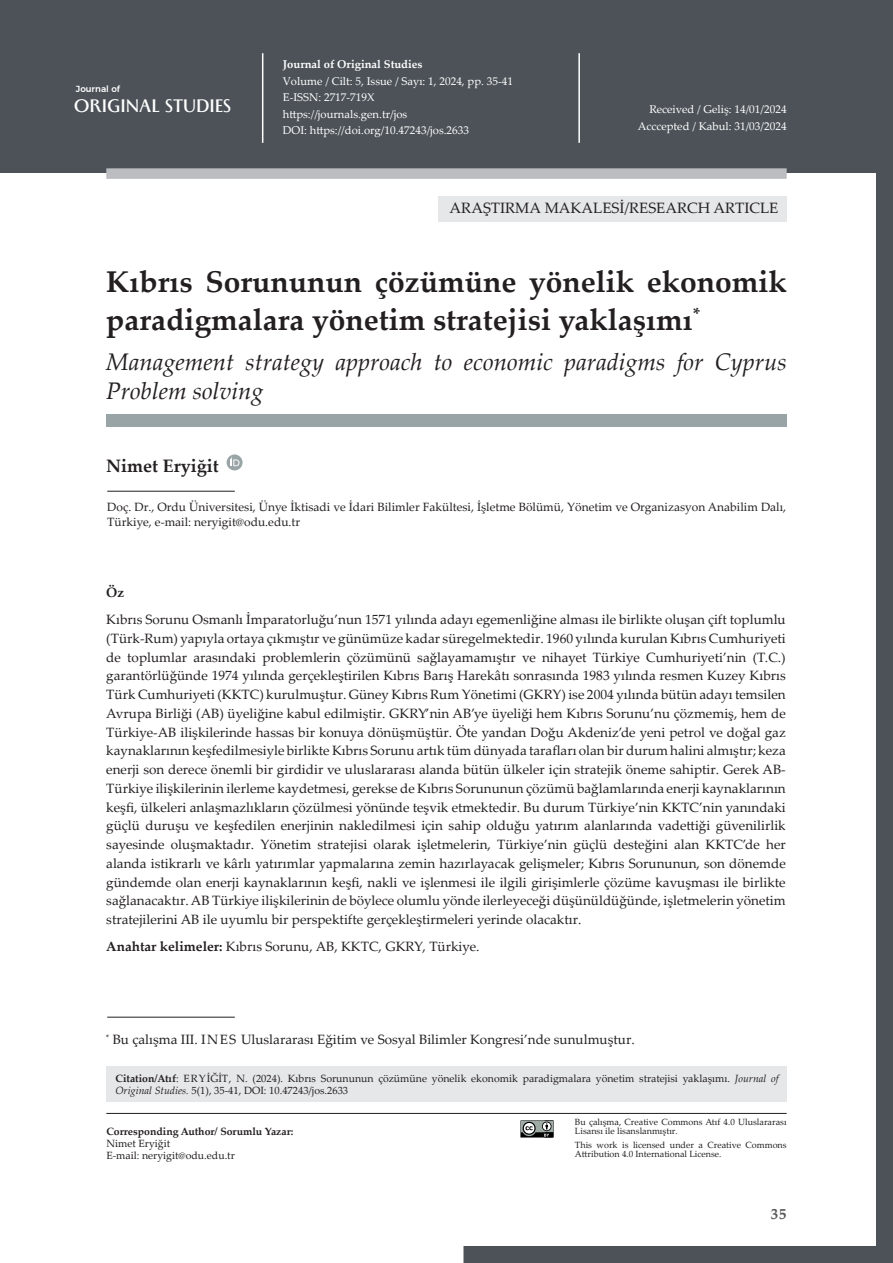
<style>
.page{position:relative;width:893px;height:1263px;background:#fff}
.page>*{position:absolute;margin:0;border:0;box-sizing:border-box;transform-origin:0 0}
.t1{font:700 30px/37.5px "Palatino Linotype";color:#231f20}
.t2{font:italic 24px/28.8px "Palatino Linotype";color:#231f20}
.t3{font:700 20.25px "Monterchi";color:#fff}
.t4{font:700 18px "Palatino Linotype";color:#231f20}
.t5{font:15px "Palatino Linotype";color:#231f20}
.t6{font:700 15px "Palatino Linotype";color:#57585a}
.t7{font:13.5px/18.8px "Palatino Linotype";color:#231f20;text-align:justify}
.t8{font:700 13.5px "Palatino Linotype";color:#231f20}
.t9{font:12px/15px "Palatino Linotype";color:#231f20}
.t10{font:11.25px/16.5px "Palatino Linotype";color:#fff}
.t11{font:700 11.25px "Palatino Linotype";color:#fff}
.t12{font:10.5px/12px "Palatino Linotype";color:#231f20}
.t13{font:700 10.5px "Palatino Linotype";color:#231f20}
.t14{font:9px/9px "Palatino Linotype";color:#231f20}
.t15{font:8.85px "Kief Montaser Medium";color:#fff}
.s1{font-weight:700}
.s2{font-style:italic}
</style>
<div class="page">
<svg style="left:463px;top:173px;width:430px;height:1090px"></svg>
<div style="left:0;top:0;width:893px;height:173px;background:#4c5258"></div>
<hr style="left:262px;top:53px;width:1px;height:90px;background:#fff">
<hr style="left:578px;top:53px;width:2px;height:90px;background:#fff">
<div style="left:106px;top:168px;width:681px;height:11px;background:#bcbdc0"></div>
<hr style="left:106px;top:1113px;width:681px;height:1px;background:#231f20">
<div style="left:438px;top:196px;width:349px;height:25px;background:#e6e7e9"></div>
<div style="left:106px;top:1066px;width:681px;height:35px;background:#e6e7e9"></div>
<div style="left:106px;top:415px;width:681px;height:12px;background:#99a4a6"></div>
<svg style="left:227px;top:454px;width:16px;height:16px"></svg>
<svg style="left:231px;top:457px;width:8px;height:9px"></svg>
<hr style="left:107px;top:491px;width:128px;height:1px;background:#231f20">
<hr style="left:107px;top:1017px;width:128px;height:1px;background:#231f20">
<svg style="left:520px;top:1120px;width:34px;height:17px"></svg>
<p class="t15" style="left:76px;top:82px;width:46px">Journal of</p>
<h3 class="t3" style="left:74px;top:91px;width:158px">ORIGINAL STUDIES</h3>
<p class="t11" style="left:283px;top:57px;width:141px">Journal of Original Studies</p>
<p class="t10" style="left:283px;top:72px;width:232px">Volume / Cilt: 5, Issue / Sayı: 1, 2024, pp. 35-41<br>E-ISSN: 2717-719X<br>https://journals.gen.tr/jos<br>DOI: https://doi.org/10.47243/jos.2633</p>
<p class="t10" style="left:638px;top:100px;width:150px;text-align:right">Received / Geliş: 14/01/2024<br>Acccepted / Kabul: 31/03/2024</p>
<p class="t5" style="left:450px;top:197px;width:330px">ARAŞTIRMA MAKALESİ/RESEARCH ARTICLE</p>
<h1 class="t1" style="left:106px;top:262px;width:682px">Kıbrıs Sorununun çözümüne yönelik ekonomik paradigmalara yönetim stratejisi yaklaşımı<sup>*</sup></h1>
<h2 class="t2" style="left:106px;top:347px;width:682px">Management strategy approach to economic paradigms for Cyprus<br>Problem solving</h2>
<h3 class="t4" style="left:106px;top:453px;width:114px">Nimet Eryiğit</h3>
<p class="t9" style="left:107px;top:499px;width:680px">Doç. Dr., Ordu Üniversitesi, Ünye İktisadi ve İdari Bilimler Fakültesi, İşletme Bölümü, Yönetim ve Organizasyon Anabilim Dalı,<br>Türkiye, e-mail: neryigit@odu.edu.tr</p>
<p class="t8" style="left:106px;top:583px;width:19px">Öz</p>
<p class="t7" style="left:106px;top:609px;width:681px">Kıbrıs Sorunu Osmanlı İmparatorluğu’nun 1571 yılında adayı egemenliğine alması ile birlikte oluşan çift toplumlu (Türk-Rum) yapıyla ortaya çıkmıştır ve günümüze kadar süregelmektedir. 1960 yılında kurulan Kıbrıs Cumhuriyeti de toplumlar arasındaki problemlerin çözümünü sağlayamamıştır ve nihayet Türkiye Cumhuriyeti’nin (T.C.) garantörlüğünde 1974 yılında gerçekleştirilen Kıbrıs Barış Harekâtı sonrasında 1983 yılında resmen Kuzey Kıbrıs Türk Cumhuriyeti (KKTC) kurulmuştur. Güney Kıbrıs Rum Yönetimi (GKRY) ise 2004 yılında bütün adayı temsilen Avrupa Birliği (AB) üyeliğine kabul edilmiştir. GKRY’nin AB’ye üyeliği hem Kıbrıs Sorunu’nu çözmemiş, hem de Türkiye-AB ilişkilerinde hassas bir konuya dönüşmüştür. Öte yandan Doğu Akdeniz’de yeni petrol ve doğal gaz kaynaklarının keşfedilmesiyle birlikte Kıbrıs Sorunu artık tüm dünyada tarafları olan bir durum halini almıştır; keza enerji son derece önemli bir girdidir ve uluslararası alanda bütün ülkeler için stratejik öneme sahiptir. Gerek AB-Türkiye ilişkilerinin ilerleme kaydetmesi, gerekse de Kıbrıs Sorununun çözümü bağlamlarında enerji kaynaklarının keşfi, ülkeleri anlaşmazlıkların çözülmesi yönünde teşvik etmektedir. Bu durum Türkiye’nin KKTC’nin yanındaki güçlü duruşu ve keşfedilen enerjinin nakledilmesi için sahip olduğu yatırım alanlarında vadettiği güvenilirlik sayesinde oluşmaktadır. Yönetim stratejisi olarak işletmelerin, Türkiye’nin güçlü desteğini alan KKTC’de her alanda istikrarlı ve kârlı yatırımlar yapmalarına zemin hazırlayacak gelişmeler; Kıbrıs Sorununun, son dönemde gündemde olan enerji kaynaklarının keşfi, nakli ve işlenmesi ile ilgili girişimlerle çözüme kavuşması ile birlikte sağlanacaktır. AB Türkiye ilişkilerinin de böylece olumlu yönde ilerleyeceği düşünüldüğünde, işletmelerin yönetim stratejilerini AB ile uyumlu bir perspektifte gerçekleştirmeleri yerinde olacaktır.</p>
<p class="t7" style="left:106px;top:937px;width:375px"><span class="s1">Anahtar kelimeler:</span> Kıbrıs Sorunu, AB, KKTC, GKRY, Türkiye.</p>
<p class="t7" style="left:106px;top:1030px;width:530px"><sup>*</sup> Bu çalışma III. INES Uluslararası Eğitim ve Sosyal Bilimler Kongresi’nde sunulmuştur.</p>
<p class="t12" style="left:115px;top:1072px;width:665px"><span class="s1">Citation/Atıf</span>: ERYIĞIT, N. (2024). Kıbrıs Sorununun çözümüne yönelik ekonomik paradigmalara yönetim stratejisi yaklaşımı. <span class="s2">Journal of<br>Original Studies.</span> 5(1), 35-41, DOI: 10.47243/jos.2633</p>
<p class="t13" style="left:106px;top:1124px;width:189px">Corresponding Author/ Sorumlu Yazar:</p>
<p class="t12" style="left:106px;top:1137px;width:130px">Nimet Eryiğit<br>E-mail: neryigit@odu.edu.tr</p>
<p class="t14" style="left:575px;top:1117px;width:213px">Bu çalışma, Creative Commons Atıf 4.0 Uluslararası<br>Lisansı ile lisanslanmıştır.</p>
<p class="t14" style="left:575px;top:1140px;width:213px">This work is licensed under a Creative Commons<br>Attribution 4.0 International License.</p>
<p class="t6" style="left:771px;top:1203px;width:17px">35</p>
</div>
